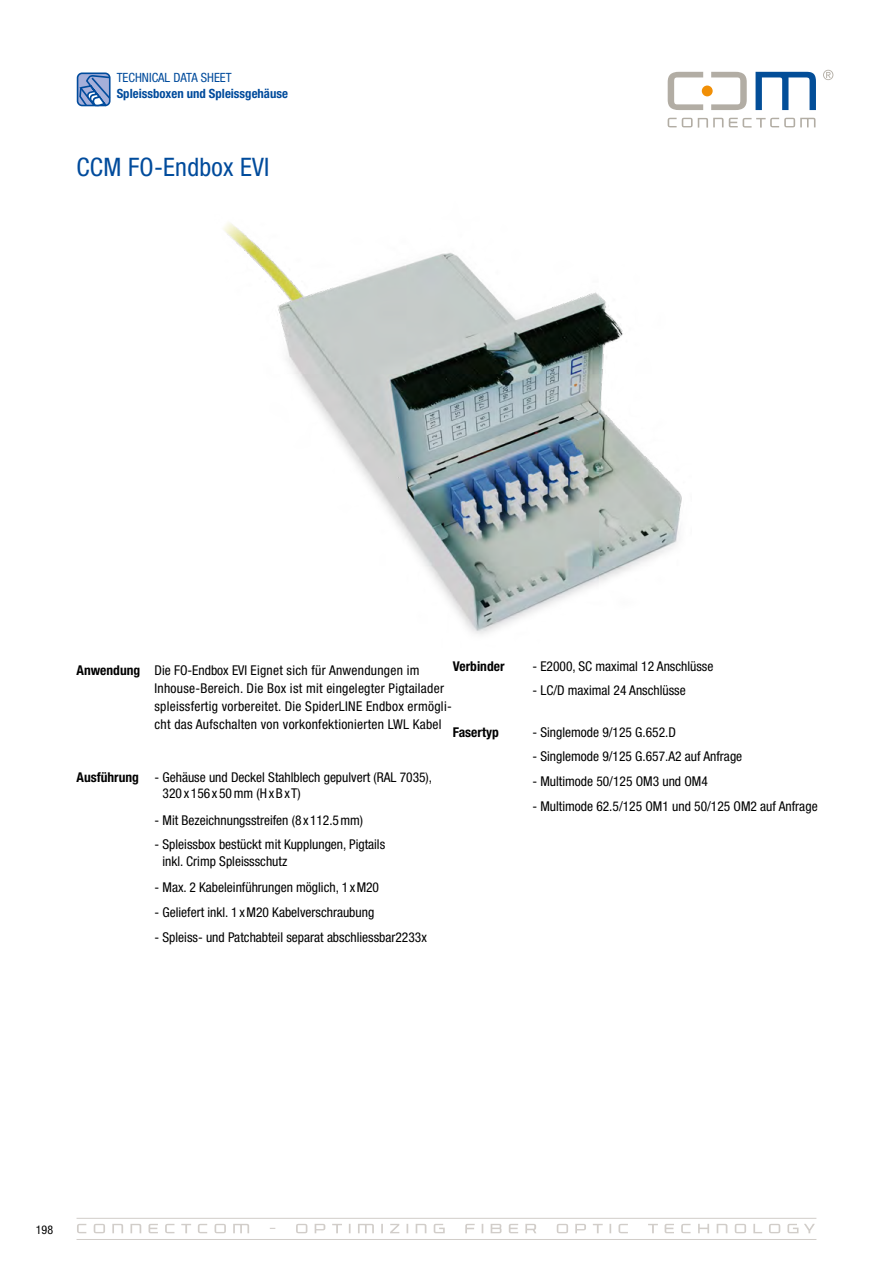
<style>
.page{position:relative;width:893px;height:1263px;background:#fff}
.page>*{position:absolute;margin:0;border:0;box-sizing:border-box;transform-origin:0 0}
.t1{font:condensed 25.5px "Helvetica Neue LT Pro";letter-spacing:.01em;color:#004b9c}
.t2{font:condensed 13.5px/16.5px "Helvetica Neue LT Pro";color:#000}
.t3{font:condensed 13.5px/18px "Helvetica Neue LT Pro";letter-spacing:.02em;color:#000}
.t4{font:700 condensed 13.5px "Helvetica Neue LT Pro";color:#000}
.t5{font:700 condensed 12.75px "Helvetica Neue LT Pro";color:#004b9c}
.t6{font:condensed 12.75px "Helvetica Neue LT Pro";color:#004b9c}
.t7{font:condensed 12px "Helvetica Neue LT Pro";color:#000}
.s1{font-weight:700}
</style>
<div class="page">
<hr style="left:77px;top:1218px;width:739px;height:1px;background:#d1cdc9">
<hr style="left:77px;top:1239px;width:739px;height:1px;background:#d1cdc9">
<svg style="left:756px;top:72px;width:60px;height:38px"></svg>
<svg style="left:668px;top:118px;width:147px;height:10px"></svg>
<svg style="left:668px;top:72px;width:35px;height:38px"></svg>
<svg style="left:711px;top:72px;width:36px;height:38px"></svg>
<div style="left:702px;top:86px;width:11px;height:10px;background:#f18f06;border-radius:50%"></div>
<svg style="left:823px;top:70px;width:10px;height:10px"></svg>
<div style="left:77px;top:72px;width:34px;height:34px;border:2px solid #004b9c;border-radius:5px"></div>
<svg style="left:78px;top:74px;width:33px;height:33px"></svg>
<img style="left:223px;top:222px;width:459px;height:413px">
<svg style="left:77px;top:1224px;width:738px;height:9px"></svg>
<p class="t6" style="left:117px;top:70px;width:117px">TECHNICAL DATA SHEET</p>
<p class="t5" style="left:117px;top:86px;width:173px">Spleissboxen und Spleissgehäuse</p>
<h1 class="t1" style="left:76px;top:152px;width:194px">CCM FO-Endbox EVI</h1>
<p class="t4" style="left:453px;top:658px;width:53px">Verbinder</p>
<p class="t2" style="left:532px;top:657px;width:183px">- E2000, SC maximal 12 Anschlüsse</p>
<p class="t2" style="left:532px;top:682px;width:155px">- LC/D maximal 24 Anschlüsse</p>
<p class="t4" style="left:453px;top:724px;width:47px">Fasertyp</p>
<p class="t2" style="left:532px;top:723px;width:145px">- Singlemode 9/125 G.652.D</p>
<p class="t2" style="left:532px;top:748px;width:211px">- Singlemode 9/125 G.657.A2 auf Anfrage</p>
<p class="t2" style="left:532px;top:773px;width:177px">- Multimode 50/125 OM3 und OM4</p>
<p class="t2" style="left:532px;top:798px;width:287px">- Multimode 62.5/125 OM1 und 50/125 OM2 auf Anfrage</p>
<p class="t3" style="left:155px;top:661px;width:299px;text-indent:-78px"><span class="s1">Anwendung</span> Die FO-Endbox EVI Eignet sich für Anwendungen im Inhouse-Bereich. Die Box ist mit eingelegter Pigtailader spleissfertig vorbereitet. Die SpiderLINE Endbox ermögli&shy;cht das Aufschalten von vorkonfektionierten LWL Kabel</p>
<p class="t2" style="left:163px;top:769px;width:271px;text-indent:-86px"><span class="s1">Ausführung</span> - Gehäuse und Deckel Stahlblech gepulvert (RAL 7035),<br>320x156x50mm (HxBxT)</p>
<p class="t2" style="left:155px;top:811px;width:210px">- Mit Bezeichnungsstreifen (8x112.5mm)</p>
<p class="t2" style="left:163px;top:836px;width:224px;text-indent:-8px">- Spleissbox bestückt mit Kupplungen, Pigtails inkl. Crimp Spleissschutz</p>
<p class="t2" style="left:155px;top:879px;width:226px">- Max. 2 Kabeleinführungen möglich, 1xM20</p>
<p class="t2" style="left:155px;top:904px;width:221px">- Geliefert inkl. 1 xM20 Kabelverschraubung</p>
<p class="t2" style="left:155px;top:928px;width:274px">- Spleiss- und Patchabteil separat abschliessbar2233x</p>
<p class="t7" style="left:36px;top:1222px;width:19px">198</p>
</div>
